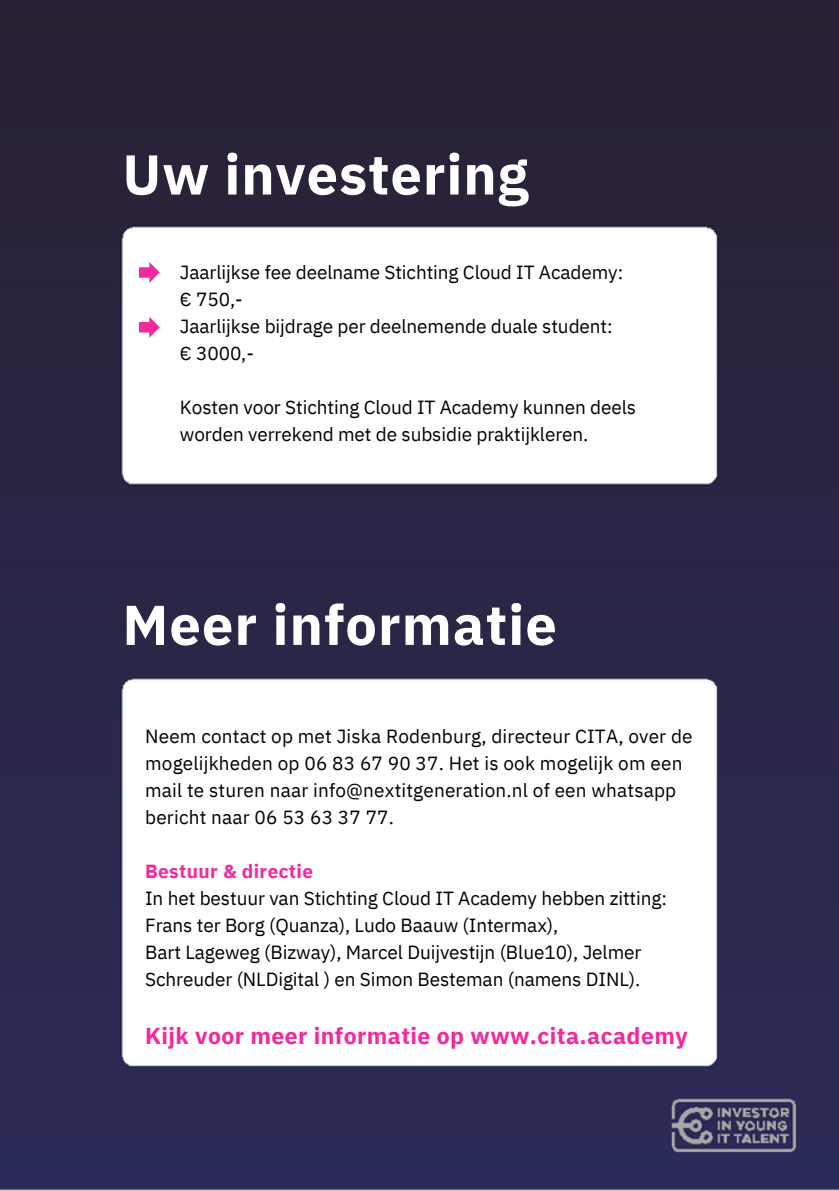
<style>
.page{position:relative;width:839px;height:1191px;background:#fff}
.page>*{position:absolute;margin:0;border:0;box-sizing:border-box;transform-origin:0 0}
.t1{font:700 56px "IBM Plex Sans";letter-spacing:.02em;color:#fff}
.t2{font:700 23px "IBM Plex Sans";letter-spacing:.02em;color:#f3299e}
.t3{font:19px/27px "IBM Plex Sans";letter-spacing:-.005em;color:#000}
.t4{font:700 19px "IBM Plex Sans";letter-spacing:.02em;color:#f3299e}
</style>
<div class="page">
<img style="left:0;top:0;width:838px;height:1191px">
<svg style="left:139px;top:262px;width:21px;height:21px"></svg>
<svg style="left:139px;top:317px;width:21px;height:21px"></svg>
<p class="t1" style="left:122px;top:137px;width:407px">Uw investering</p>
<p class="t3" style="left:180px;top:258px;width:445px">Jaarlijkse fee deelname Stichting Cloud IT Academy:</p>
<p class="t3" style="left:180px;top:285px;width:64px">€ 750,-</p>
<p class="t3" style="left:180px;top:312px;width:434px">Jaarlijkse bijdrage per deelnemende duale student:</p>
<p class="t3" style="left:180px;top:339px;width:75px">€ 3000,-</p>
<p class="t3" style="left:180px;top:393px;width:457px">Kosten voor Stichting Cloud IT Academy kunnen deels worden verrekend met de subsidie praktijkleren.</p>
<p class="t1" style="left:122px;top:588px;width:436px">Meer informatie</p>
<p class="t3" style="left:145px;top:722px;width:549px">Neem contact op met Jiska Rodenburg, directeur CITA, over de mogelijkheden op 06 83 67 90 37. Het is ook mogelijk om een mail te sturen naar info@nextitgeneration.nl of een whatsapp bericht naar 06 53 63 37 77.</p>
<p class="t4" style="left:145px;top:858px;width:169px">Bestuur &amp; directie</p>
<p class="t3" style="left:145px;top:884px;width:523px">In het bestuur van Stichting Cloud IT Academy hebben zitting:<br>Frans ter Borg (Quanza), Ludo Baauw (Intermax),</p>
<p class="t3" style="left:145px;top:938px;width:498px">Bart Lageweg (Bizway), Marcel Duijvestijn (Blue10), Jelmer<br>Schreuder (NLDigital ) en Simon Besteman (namens DINL).</p>
<p class="t2" style="left:145px;top:1020px;width:544px">Kijk voor meer informatie op www.cita.academy</p>
</div>
